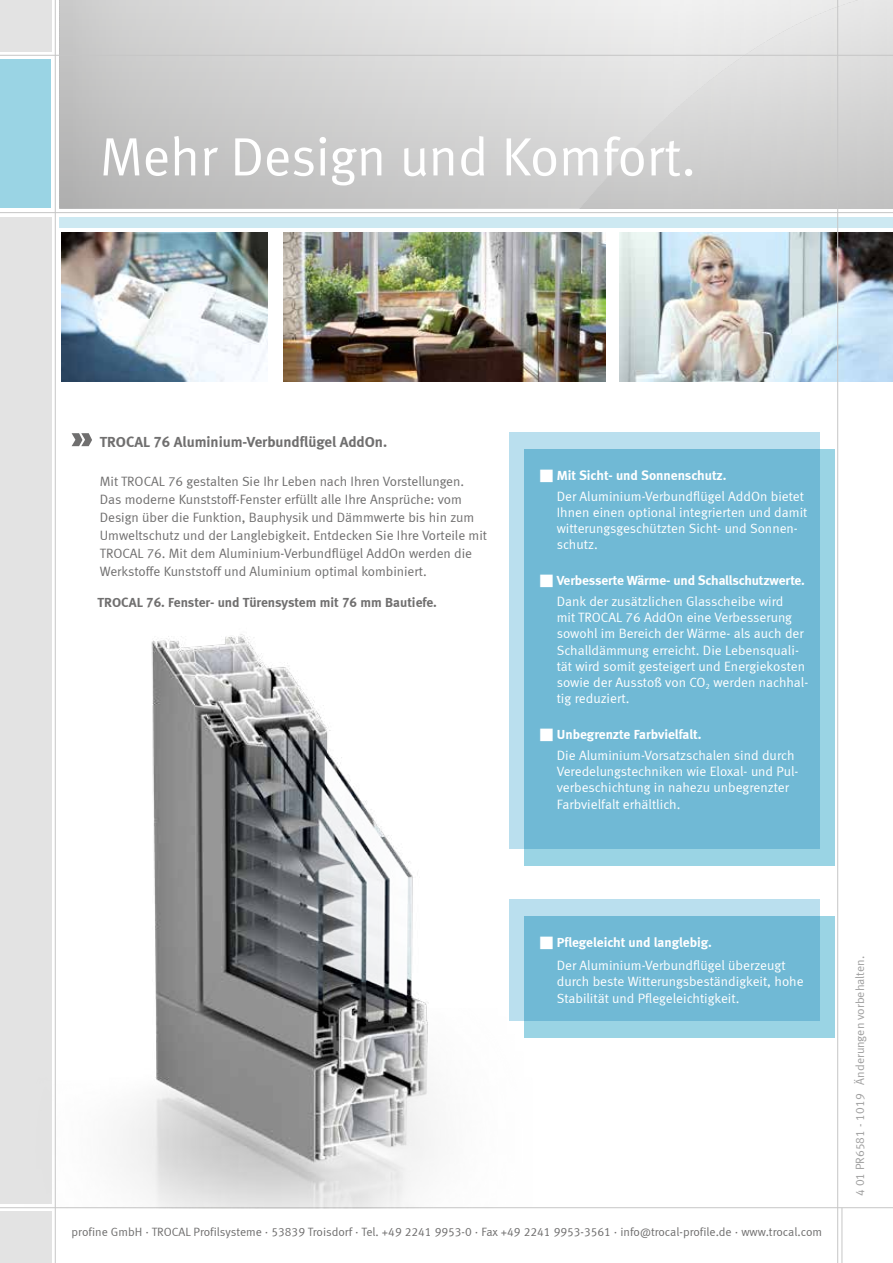
<style>
.page{position:relative;width:893px;height:1263px;background:#fff}
.page>*{position:absolute;margin:0;border:0;box-sizing:border-box;transform-origin:0 0}
.t1{font:54px "Meta Normal LF";color:#fff}
.t2{font:15px "Meta Bold LF";letter-spacing:-.005em;color:#706f6f}
.t3{font:13.5px/16.2px "Meta Normal LF";color:#fff}
.t4{font:13.5px/18px "Meta Normal LF";letter-spacing:-.005em;color:#706f6f}
.t5{font:13.5px "Meta Bold LF";letter-spacing:-.005em;color:#fff}
.t6{font:13.5px "Meta Bold LF";color:#706f6f}
.t7{font:12px "Meta Normal LF";color:#706f6f}
.t8{font:12px "Meta Normal LF";color:#9f9f9f}
</style>
<div class="page">
<hr style="left:60px;top:208px;width:833px;height:1px;background:#9f9f9e">
<svg style="left:60px;top:0;width:833px;height:208px;background:#d3d3d3"></svg>
<hr style="left:0;top:55px;width:893px;height:1px;background:#c6c6c6">
<img style="left:619px;top:233px;width:274px;height:149px">
<div style="left:60px;top:217px;width:833px;height:10px;background:#cde9f2"></div>
<hr style="left:842px;top:1208px;width:1px;height:55px;background:#c6c6c6">
<hr style="left:55px;top:0;width:1px;height:1263px;background:#c6c6c6">
<hr style="left:0;top:1207px;width:893px;height:1px;background:#c6c6c6">
<div style="left:0;top:217px;width:51px;height:986px;background:#e3e3e3"></div>
<div style="left:0;top:1212px;width:51px;height:51px;background:#e3e3e3"></div>
<div style="left:0;top:0;width:51px;height:51px;background:#e3e3e3"></div>
<hr style="left:0;top:212px;width:893px;height:1px;background:#c6c6c6">
<div style="left:0;top:60px;width:51px;height:148px;background:#9ad4e4"></div>
<hr style="left:837px;top:0;width:1px;height:1263px;background:#c6c6c6">
<img style="left:62px;top:233px;width:205px;height:149px">
<img style="left:283px;top:233px;width:322px;height:149px">
<div style="left:509px;top:432px;width:310px;height:417px;background:#badfee"></div>
<div style="left:509px;top:900px;width:310px;height:121px;background:#badfee"></div>
<svg style="left:524px;top:449px;width:310px;height:417px;background:#73bbd6"></svg>
<svg style="left:576px;top:916px;width:258px;height:121px;background:#77bdd7"></svg>
<img style="left:24px;top:586px;width:552px;height:622px">
<svg style="left:72px;top:433px;width:20px;height:13px"></svg>
<h1 class="t1" style="left:100px;top:125px;width:598px">Mehr Design und Komfort.</h1>
<p class="t2" style="left:100px;top:433px;width:289px">TROCAL 76 Aluminium-Verbundflügel AddOn.</p>
<p class="t4" style="left:100px;top:472px;width:389px">Mit TROCAL 76 gestalten Sie Ihr Leben nach Ihren Vorstellungen.<br>Das moderne Kunststoff-Fenster erfüllt alle Ihre Ansprüche: vom Design über die Funktion, Bauphysik und Dämmwerte bis hin zum Umweltschutz und der Langlebigkeit. Entdecken Sie Ihre Vorteile mit TROCAL 76. Mit dem Aluminium-Verbundflügel AddOn werden die Werkstoffe Kunststoff und Aluminium optimal kombiniert.</p>
<p class="t6" style="left:98px;top:594px;width:341px">TROCAL 76. Fenster- und Türensystem mit 76 mm Bautiefe.</p>
<p class="t5" style="left:540px;top:467px;width:188px">■ Mit Sicht- und Sonnenschutz.</p>
<p class="t3" style="left:557px;top:488px;width:252px">Der Aluminium-Verbundflügel AddOn bietet Ihnen einen optional integrierten und damit witterungsgeschützten Sicht- und Sonnen&shy;schutz.</p>
<p class="t5" style="left:540px;top:572px;width:267px">■ Verbesserte Wärme- und Schallschutzwerte.</p>
<p class="t3" style="left:557px;top:593px;width:253px">Dank der zusätzlichen Glasscheibe wird<br>mit TROCAL 76 AddOn eine Verbesserung sowohl im Bereich der Wärme- als auch der Schalldämmung erreicht. Die Lebensquali&shy;tät wird somit gesteigert und Energiekosten sowie der Ausstoß von CO<sub>2</sub> werden nachhal&shy;tig reduziert.</p>
<p class="t5" style="left:540px;top:727px;width:163px">■ Unbegrenzte Farbvielfalt.</p>
<p class="t3" style="left:557px;top:747px;width:243px">Die Aluminium-Vorsatzschalen sind durch Veredelungstechniken wie Eloxal- und Pul&shy;verbeschichtung in nahezu unbegrenzter Farbvielfalt erhältlich.</p>
<p class="t5" style="left:540px;top:935px;width:174px">■ Pflegeleicht und langlebig.</p>
<p class="t3" style="left:557px;top:957px;width:248px">Der Aluminium-Verbundflügel überzeugt durch beste Witterungsbeständigkeit, hohe<br>Stabilität und Pflegeleichtigkeit.</p>
<p class="t7" style="left:72px;top:1225px;width:752px">profine GmbH · TROCAL Profilsysteme · 53839 Troisdorf · Tel. +49 2241 9953-0 · Fax +49 2241 9953-3561 · info@trocal-profile.de · www.trocal.com</p>
<p class="t8" style="left:853px;top:1196px;width:242px;rotate:-90deg">4 01 PR6581 - 1019 Änderungen vorbehalten.</p>
</div>
